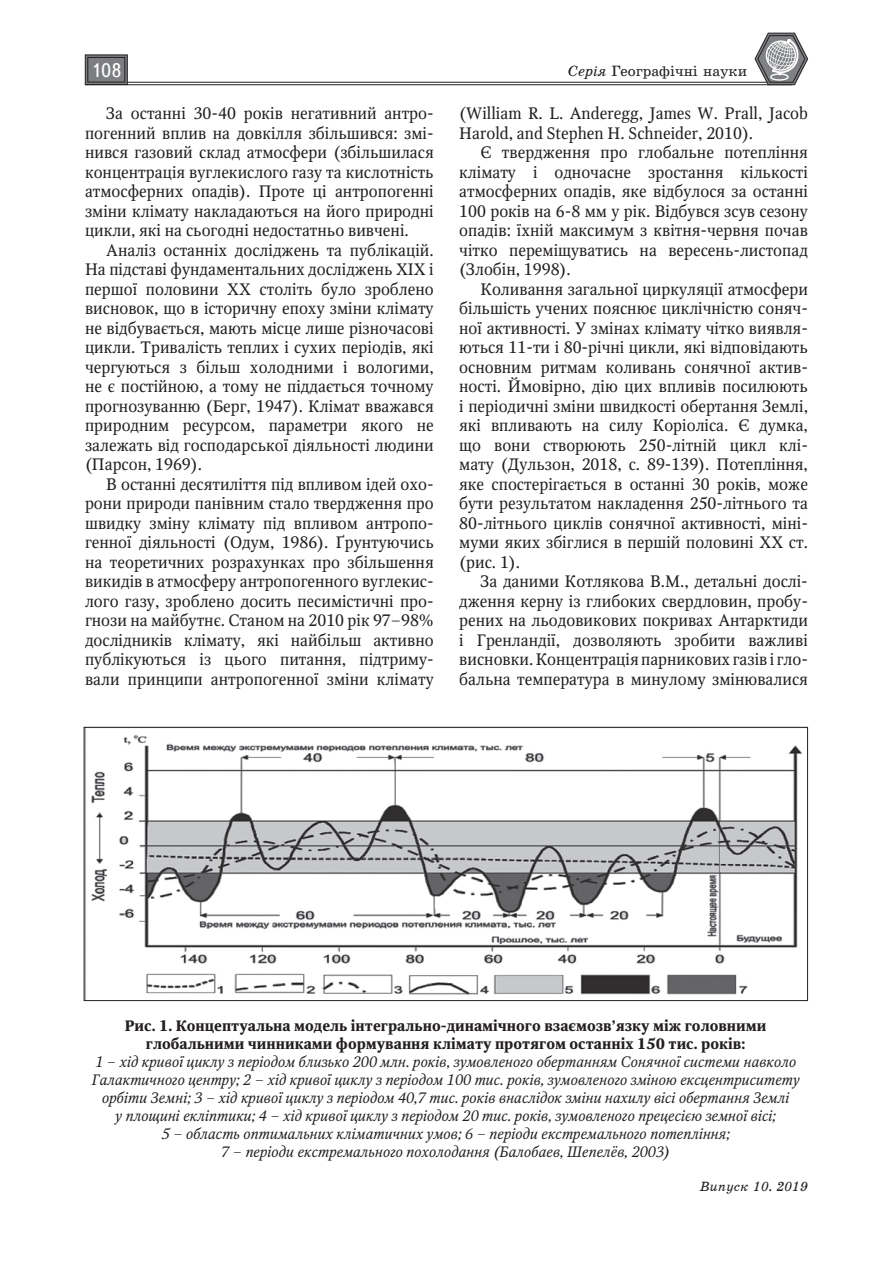
<style>
.page{position:relative;width:893px;height:1263px;background:#fff}
.page>*{position:absolute;margin:0;border:0;box-sizing:border-box;transform-origin:0 0}
.t1{font:19.5px "Ukrainian Text";color:#fff}
.Текст_основной{font:16.5px/19.5px "Octava";color:#231f20;text-align:justify}
.Рисунок{font:italic 15px/18px "Octava";color:#231f20;text-align:center}
.t2{font:15px "School Book C";color:#231f20}
.t3{font:italic 13.5px "Ukrainian School";color:#231f20}
.s1{font-style:italic}
.s2{font-weight:700;font-style:normal}
</style>
<div class="page">
<hr style="left:85px;top:82px;width:707px;height:1px;background:#231f20">
<hr style="left:85px;top:84px;width:707px;height:1px;background:#231f20">
<svg style="left:85px;top:54px;width:43px;height:30px"></svg>
<div style="left:88px;top:57px;width:37px;height:25px;border:1px solid #231f20"></div>
<svg style="left:754px;top:32px;width:54px;height:53px"></svg>
<img style="left:761px;top:39px;width:43px;height:43px">
<img style="left:91px;top:735px;width:712px;height:260px">
<div style="left:84px;top:727px;width:724px;height:274px;border:1px solid #231f20"></div>
<p class="t1" style="left:91px;top:60px;width:32px">108</p>
<p class="t2" style="left:568px;top:62px;width:181px"><span class="s1">Серія</span> Географічні науки</p>
<p class="Текст_основной" style="left:85px;top:104px;width:350px;text-indent:21px">За останні 30-40 років негативний антро&shy;погенний вплив на довкілля збільшився: змі&shy;нився газовий склад атмосфери (збільшилася концентрація вуглекислого газу та кислотність атмосферних опадів). Проте ці антропогенні зміни клімату накладаються на його природні цикли, які на сьогодні недостатньо вивчені.</p>
<p class="Текст_основной" style="left:85px;top:240px;width:350px;text-indent:21px">Аналіз останніх досліджень та публікацій.<br>На підставі фундаментальних досліджень XIX і першої половини XX століть було зроблено висновок, що в історичну епоху зміни клімату не відбувається, мають місце лише різночасові цикли. Тривалість теплих і сухих періодів, які чергуються з більш холодними і вологими, не є постійною, а тому не піддається точному прогнозуванню (Берг, 1947). Клімат вважався природним ресурсом, параметри якого не залежать від господарської діяльності людини (Парсон, 1969).</p>
<p class="Текст_основной" style="left:85px;top:474px;width:350px;text-indent:21px">В останні десятиліття під впливом ідей охо&shy;рони природи панівним стало твердження про швидку зміну клімату під впливом антропо&shy;генної діяльності (Одум, 1986). Ґрунтуючись на теоретичних розрахунках про збільшення викидів в атмосферу антропогенного вуглекис&shy;лого газу, зроблено досить песимістичні про&shy;гнози на майбутнє. Станом на 2010 рік 97–98% дослідників клімату, які найбільш активно публікуються із цього питання, підтриму&shy;вали принципи антропогенної зміни клімату</p>
<p class="Текст_основной" style="left:459px;top:104px;width:350px">(William R. L. Anderegg, James W. Prall, Jacob<br>Harold, and Stephen H. Schneider, 2010).</p>
<p class="Текст_основной" style="left:459px;top:143px;width:350px;text-indent:21px">Є твердження про глобальне потепління клімату і одночасне зростання кількості атмосферних опадів, яке відбулося за останні 100 років на 6-8 мм у рік. Відбувся зсув сезону опадів: їхній максимум з квітня-червня почав чітко переміщуватись на вересень-листопад (Злобін, 1998).</p>
<p class="Текст_основной" style="left:459px;top:279px;width:350px;text-indent:21px">Коливання загальної циркуляції атмосфери більшість учених пояснює циклічністю соняч&shy;ної активності. У змінах клімату чітко виявля&shy;ються 11-ти і 80-річні цикли, які відповідають основним ритмам коливань сонячної актив&shy;ності. Ймовірно, дію цих впливів посилюють і періодичні зміни швидкості обертання Землі, які впливають на силу Коріоліса. Є думка, що вони створюють 250-літній цикл клі&shy;мату (Дульзон, 2018, c. 89-139). Потепління, яке спостерігається в останні 30 років, може бути результатом накладення 250-літнього та 80-літнього циклів сонячної активності, міні&shy;муми яких збіглися в першій половині XX ст. (рис. 1).</p>
<p class="Текст_основной" style="left:459px;top:572px;width:350px;text-indent:21px">За даними Котлякова В.М., детальні дослі&shy;дження керну із глибоких свердловин, пробу&shy;рених на льодовикових покривах Антарктиди і Гренландії, дозволяють зробити важливі висновки. Концентрація парникових газів і гло&shy;бальна температура в минулому змінювалися</p>
<p class="Рисунок" style="left:92px;top:1016px;width:709px"><span class="s2">Рис. 1. Концептуальна модель інтегрально-динамічного взаємозв’язку між головними глобальними чинниками формування клімату протягом останніх 150 тис. років:<br></span>1 – хід кривої циклу з періодом близько 200 млн. років, зумовленого обертанням Сонячної системи навколо Галактичного центру; 2 – хід кривої циклу з періодом 100 тис. років, зумовленого зміною ексцентриситету орбіти Земні; 3 – хід кривої циклу з періодом 40,7 тис. років внаслідок зміни нахилу вісі обертання Землі<br>у площині екліптики; 4 – хід кривої циклу з періодом 20 тис. років, зумовленого прецесією земної вісі;<br>5 – область оптимальних кліматичних умов; 6 – періоди екстремального потепління;<br>7 – періоди екстремального похолодання (Балобаев, Шепелёв, 2003)</p>
<p class="t3" style="left:700px;top:1179px;width:110px">Випуск 10. 2019</p>
</div>
